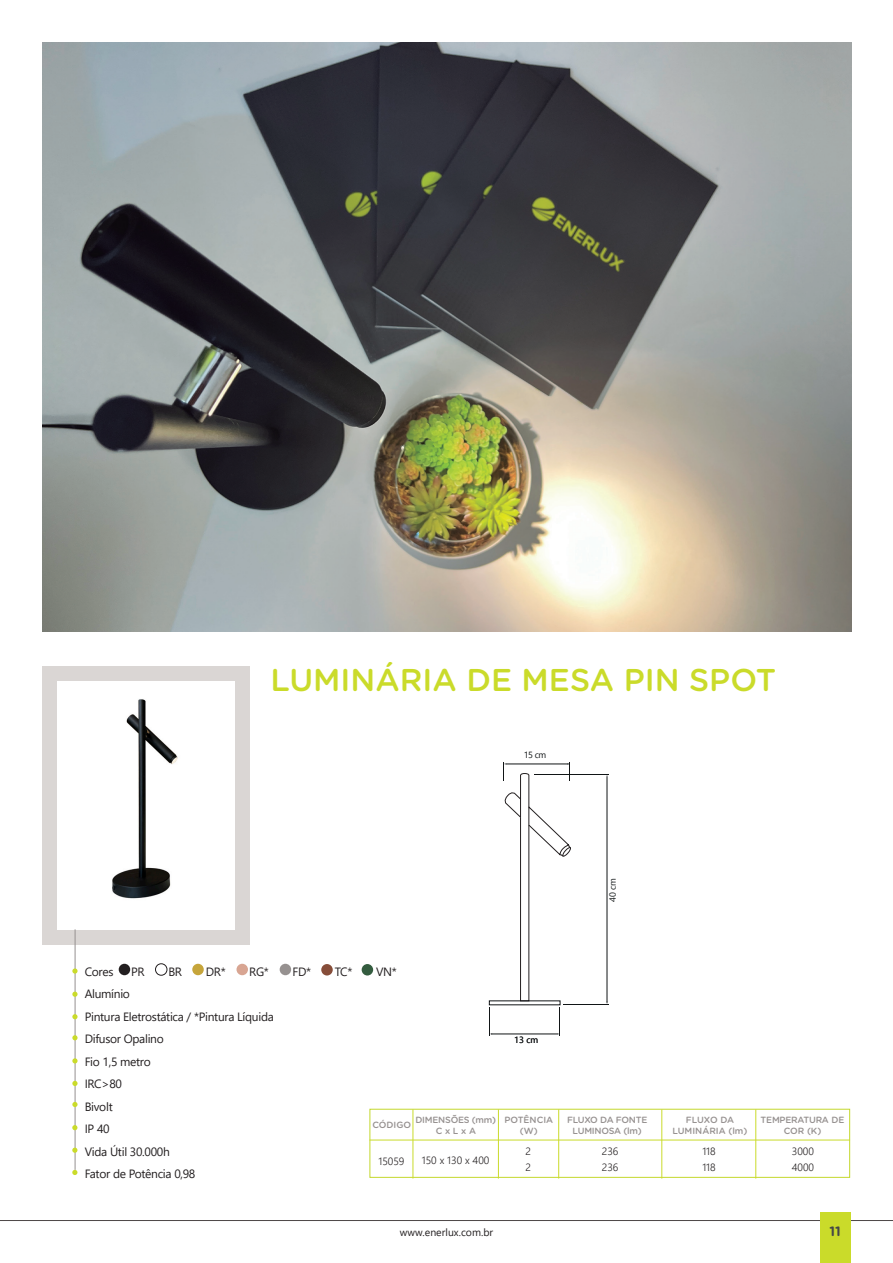
<style>
.page{position:relative;width:893px;height:1263px;background:#fff}
.page>*{position:absolute;margin:0;border:0;box-sizing:border-box;transform-origin:0 0}
.t1{font:500 31.5px "Gotham Rounded";color:#cadb2a}
.t2{font:700 13.5px "Gotham Rounded";color:#444747}
.t3{font:12px "Segoe UI";letter-spacing:-.025em;color:#231f20}
.t4{font:300 10.5px "Segoe UI";color:#231f20}
.t5{font:10.5px "Segoe UI";color:#231f20}
.t6{font:500 9px/10.8px "Gotham Rounded";letter-spacing:-.025em;color:#969190;text-align:center}
.t7{font:500 9px/10.8px "Gotham Rounded";color:#969190;text-align:center}
.t8{font:9px "Segoe UI Historic";color:#111516}
</style>
<div class="page">
<div style="left:369px;top:1109px;width:481px;height:69px;border:1px solid #c4d82d"></div>
<hr style="left:369px;top:1140px;width:481px;height:1px;background:#cadb2a">
<hr style="left:498px;top:1109px;width:1px;height:69px;background:#cadb2a">
<hr style="left:558px;top:1109px;width:1px;height:69px;background:#cadb2a">
<hr style="left:661px;top:1109px;width:1px;height:69px;background:#cadb2a">
<hr style="left:755px;top:1109px;width:1px;height:69px;background:#cadb2a">
<hr style="left:413px;top:1109px;width:1px;height:69px;background:#cadb2a">
<hr style="left:607px;top:777px;width:1px;height:225px;background:#111516">
<hr style="left:534px;top:774px;width:75px;height:1px;background:#111516">
<hr style="left:563px;top:1004px;width:46px;height:1px;background:#111516">
<hr style="left:491px;top:1033px;width:67px;height:1px;background:#111516">
<svg style="left:489px;top:1008px;width:3px;height:28px"></svg>
<svg style="left:557px;top:1008px;width:3px;height:28px"></svg>
<svg style="left:503px;top:762px;width:68px;height:239px"></svg>
<hr style="left:0;top:1220px;width:893px;height:1px;background:#4d4747">
<div style="left:820px;top:1212px;width:30px;height:51px;background:#cadb2a"></div>
<img style="left:43px;top:43px;width:808px;height:588px">
<div style="left:43px;top:666px;width:207px;height:279px;background:#dad6d4"></div>
<hr style="left:75px;top:929px;width:1px;height:241px;background:#969190">
<svg style="left:72px;top:968px;width:6px;height:5px"></svg>
<svg style="left:72px;top:1035px;width:6px;height:5px"></svg>
<svg style="left:72px;top:991px;width:6px;height:6px"></svg>
<svg style="left:72px;top:1014px;width:6px;height:5px"></svg>
<div style="left:119px;top:964px;width:11px;height:11px;background:#231f20;border-radius:50%"></div>
<div style="left:155px;top:963px;width:12px;height:12px;border:1px solid #231f20;border-radius:50%"></div>
<svg style="left:72px;top:1102px;width:6px;height:5px"></svg>
<svg style="left:72px;top:1058px;width:6px;height:5px"></svg>
<svg style="left:72px;top:1081px;width:6px;height:5px"></svg>
<svg style="left:72px;top:1125px;width:5px;height:5px"></svg>
<svg style="left:72px;top:1147px;width:5px;height:6px"></svg>
<div style="left:192px;top:964px;width:12px;height:11px;background:#c6a53b;border-radius:50%"></div>
<div style="left:236px;top:964px;width:12px;height:11px;background:#d8a592;border-radius:50%"></div>
<div style="left:280px;top:964px;width:11px;height:11px;background:#969190;border-radius:50%"></div>
<img style="left:57px;top:681px;width:178px;height:275px">
<div style="left:321px;top:964px;width:12px;height:11px;background:#864d39;border-radius:50%"></div>
<div style="left:362px;top:964px;width:11px;height:11px;background:#345c3f;border-radius:50%"></div>
<svg style="left:72px;top:1170px;width:5px;height:5px"></svg>
<p class="t1" style="left:271px;top:658px;width:507px">LUMINÁRIA DE MESA PIN SPOT</p>
<p class="t8" style="left:524px;top:750px;width:24px">15 cm</p>
<p class="t8" style="left:607px;top:902px;width:26px;rotate:-90deg">40 cm</p>
<p class="t3" style="left:85px;top:960px;width:30px">Cores</p>
<p class="t3" style="left:131px;top:960px;width:15px">PR</p>
<p class="t3" style="left:168px;top:960px;width:15px">BR</p>
<p class="t3" style="left:206px;top:960px;width:21px">DR*</p>
<p class="t3" style="left:249px;top:960px;width:21px">RG*</p>
<p class="t3" style="left:293px;top:960px;width:20px">FD*</p>
<p class="t3" style="left:335px;top:960px;width:19px">TC*</p>
<p class="t3" style="left:376px;top:960px;width:22px">VN*</p>
<p class="t3" style="left:85px;top:982px;width:47px">Alumínio</p>
<p class="t3" style="left:85px;top:1005px;width:191px">Pintura Eletrostática / *Pintura Líquida</p>
<p class="t3" style="left:85px;top:1027px;width:81px">Difusor Opalino</p>
<p class="t3" style="left:85px;top:1050px;width:68px">Fio 1,5 metro</p>
<p class="t3" style="left:85px;top:1072px;width:39px">IRC&gt;80</p>
<p class="t3" style="left:85px;top:1095px;width:30px">Bivolt</p>
<p class="t3" style="left:85px;top:1117px;width:26px">IP 40</p>
<p class="t3" style="left:85px;top:1140px;width:87px">Vida Útil 30.000h</p>
<p class="t3" style="left:85px;top:1162px;width:112px">Fator de Potência 0,98</p>
<p class="t8" style="left:514px;top:1034px;width:26px">13 cm</p>
<p class="t6" style="left:415px;top:1114px;width:82px">DIMENSÕES (mm)</p>
<p class="t6" style="left:436px;top:1125px;width:42px">C x L x A</p>
<p class="t4" style="left:422px;top:1151px;width:69px">150 x 130 x 400</p>
<p class="t6" style="left:372px;top:1119px;width:40px">CÓDIGO</p>
<p class="t7" style="left:504px;top:1114px;width:50px">POTÊNCIA (W)</p>
<p class="t6" style="left:761px;top:1114px;width:85px">TEMPERATURA DE<br>COR (K)</p>
<p class="t6" style="left:567px;top:1114px;width:82px">FLUXO DA FONTE</p>
<p class="t6" style="left:573px;top:1125px;width:71px">LUMINOSA (lm)</p>
<p class="t6" style="left:686px;top:1114px;width:50px">FLUXO DA</p>
<p class="t7" style="left:672px;top:1125px;width:77px">LUMINÁRIA (lm)</p>
<p class="t4" style="left:702px;top:1141px;width:15px">118</p>
<p class="t4" style="left:702px;top:1158px;width:15px">118</p>
<p class="t4" style="left:526px;top:1141px;width:7px">2</p>
<p class="t4" style="left:526px;top:1158px;width:7px">2</p>
<p class="t4" style="left:602px;top:1141px;width:18px">236</p>
<p class="t4" style="left:602px;top:1158px;width:18px">236</p>
<p class="t4" style="left:792px;top:1141px;width:24px">3000</p>
<p class="t4" style="left:792px;top:1158px;width:24px">4000</p>
<p class="t4" style="left:378px;top:1151px;width:28px">15059</p>
<p class="t5" style="left:400px;top:1222px;width:95px">www.enerlux.com.br</p>
<p class="t2" style="left:830px;top:1221px;width:13px">11</p>
</div>
